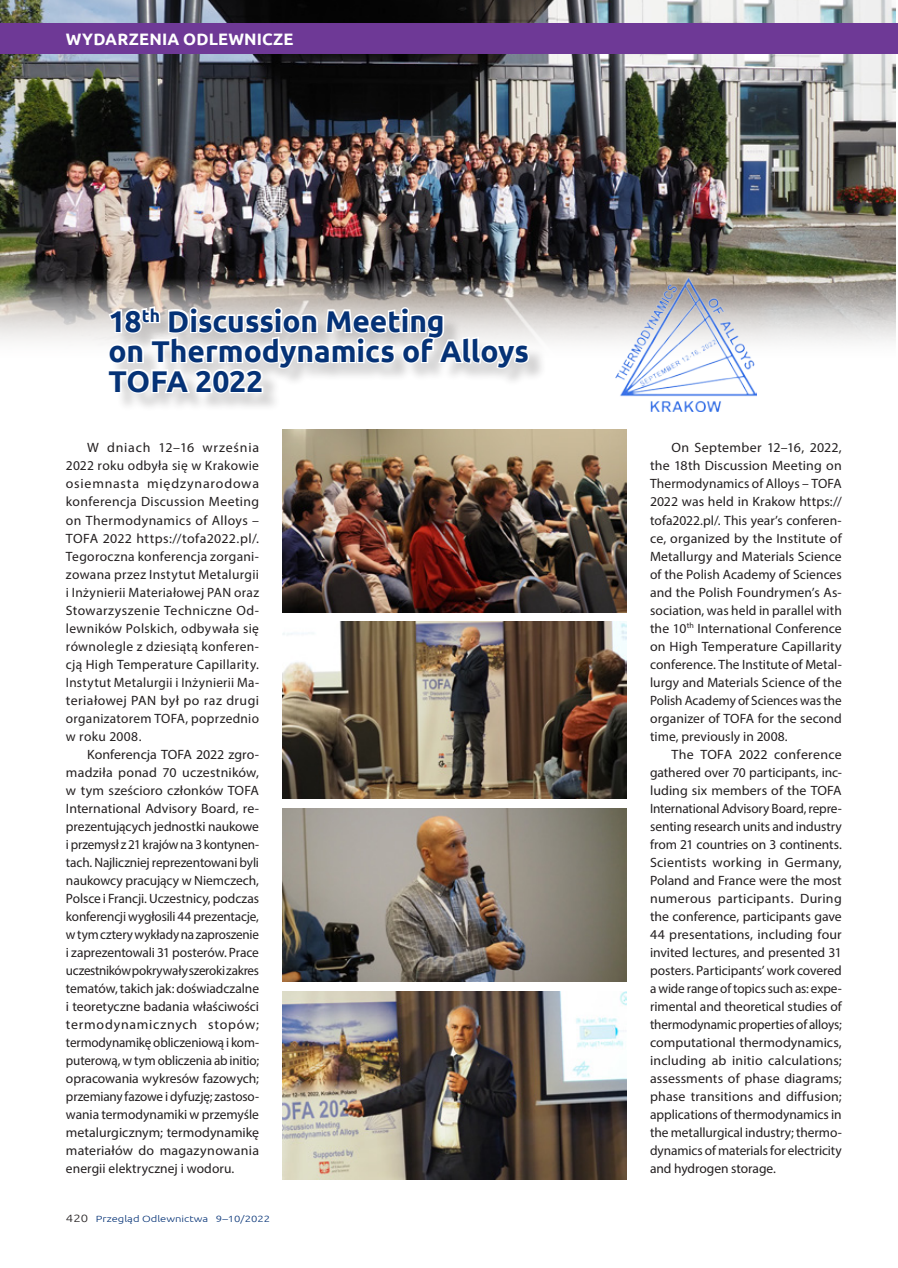
<style>
.page{position:relative;width:898px;height:1268px;background:#fff}
.page>*{position:absolute;margin:0;border:0;box-sizing:border-box;transform-origin:0 0}
.TYTUŁ{font:700 30px "Ubuntu";letter-spacing:-.005em;color:#053276}
.STYL_AKAPITU_1{font:700 16.5px "Ubuntu";letter-spacing:.01em;color:#fff}
.TEKST{font:13.5px/18px "Myriad Pro";letter-spacing:.005em;color:#231f20;text-align:justify}
.t1{font:300 9px "Ubuntu";color:#053276;scale:1.25 1}
.s1{font-size:10.5px;color:#231f20}
</style>
<div class="page">
<img style="left:0;top:0;width:895px;height:343px">
<div style="left:110px;top:309px;width:437px;height:103px;background:#231f20;opacity:.2"></div>
<svg style="left:106px;top:304px;width:425px;height:91px"></svg>
<div style="left:0;top:23px;width:897px;height:31px;background:#6e3996"></div>
<img style="left:615px;top:277px;width:141px;height:134px">
<img style="left:282px;top:429px;width:344px;height:183px">
<img style="left:282px;top:621px;width:344px;height:177px">
<img style="left:282px;top:808px;width:344px;height:173px">
<img style="left:282px;top:991px;width:344px;height:188px">
<p class="STYL_AKAPITU_1" style="left:66px;top:29px;width:229px">WYDARZENIA ODLEWNICZE</p>
<p class="TYTUŁ" style="left:108px;top:303px;width:337px">18<sup>th</sup> Discussion Meeting</p>
<p class="TYTUŁ" style="left:108px;top:333px;width:422px">on Thermodynamics of Alloys</p>
<p class="TYTUŁ" style="left:108px;top:363px;width:156px">TOFA 2022</p>
<p class="TEKST" style="left:66px;top:438px;width:194px;text-indent:21px">W dniach 12–16 września 2022 roku odbyła się w Krakowie osiemnasta międzynarodowa konferencja Discussion Meeting on Thermodynamics of Alloys – TOFA 2022 https://tofa2022.pl/.<br>Tegoroczna konferencja zorgani&shy;zowana przez Instytut Metalurgii i Inżynierii Materiałowej PAN oraz Stowarzyszenie Techniczne Od&shy;lewników Polskich, odbywała się równolegle z dziesiątą konferen&shy;cją High Temperature Capillarity.<br>Instytut Metalurgii i Inżynierii Ma&shy;teriałowej PAN był po raz drugi organizatorem TOFA, poprzednio w roku 2008.</p>
<p class="TEKST" style="left:66px;top:744px;width:194px;text-indent:21px">Konferencja TOFA 2022 zgro&shy;madziła ponad 70 uczestników, w tym sześcioro członków TOFA International Advisory Board, re&shy;prezentujących jednostki naukowe i przemysł z 21 krajów na 3 kontynen&shy;tach. Najliczniej reprezentowani byli naukowcy pracujący w Niemczech, Polsce i Francji. Uczestnicy, podczas konferencji wygłosili 44 prezentacje, w tym cztery wykłady na zaproszenie i zaprezentowali 31 posterów. Prace uczestników pokrywały szeroki zakres tematów, takich jak: doświadczalne i teoretyczne badania właściwości termodynamicznych stopów; termodynamikę obliczeniową i kom&shy;puterową, w tym obliczenia ab initio; opracowania wykresów fazowych; przemiany fazowe i dyfuzję; zastoso&shy;wania termodynamiki w przemyśle metalurgicznym; termodynamikę materiałów do magazynowania energii elektrycznej i wodoru.</p>
<p class="t1" style="left:66px;top:1213px;width:165px"><span class="s1">420</span> Przegląd Odlewnictwa 9–10/2022</p>
<p class="TEKST" style="left:649px;top:438px;width:193px;text-indent:21px">On September 12–16, 2022, the 18th Discussion Meeting on Thermodynamics of Alloys – TOFA 2022 was held in Krakow https:// tofa2022.pl/. This year’s conferen&shy;ce, organized by the Institute of Metallurgy and Materials Science of the Polish Academy of Sciences and the Polish Foundrymen’s As&shy;sociation, was held in parallel with the 10<sup>th</sup> International Conference on High Temperature Capillarity conference. The Institute of Metal&shy;lurgy and Materials Science of the Polish Academy of Sciences was the organizer of TOFA for the second time, previously in 2008.</p>
<p class="TEKST" style="left:649px;top:744px;width:193px;text-indent:21px">The TOFA 2022 conference gathered over 70 participants, inc&shy;luding six members of the TOFA International Advisory Board, repre&shy;senting research units and industry from 21 countries on 3 continents.<br>Scientists working in Germany, Poland and France were the most numerous participants. During the conference, participants gave 44 presentations, including four invited lectures, and presented 31 posters. Participants’ work covered a wide range of topics such as: expe&shy;rimental and theoretical studies of thermodynamic properties of alloys; computational thermodynamics, including ab initio calculations; assessments of phase diagrams; phase transitions and diffusion; applications of thermodynamics in the metallurgical industry; thermo&shy;dynamics of materials for electricity and hydrogen storage.</p>
</div>
